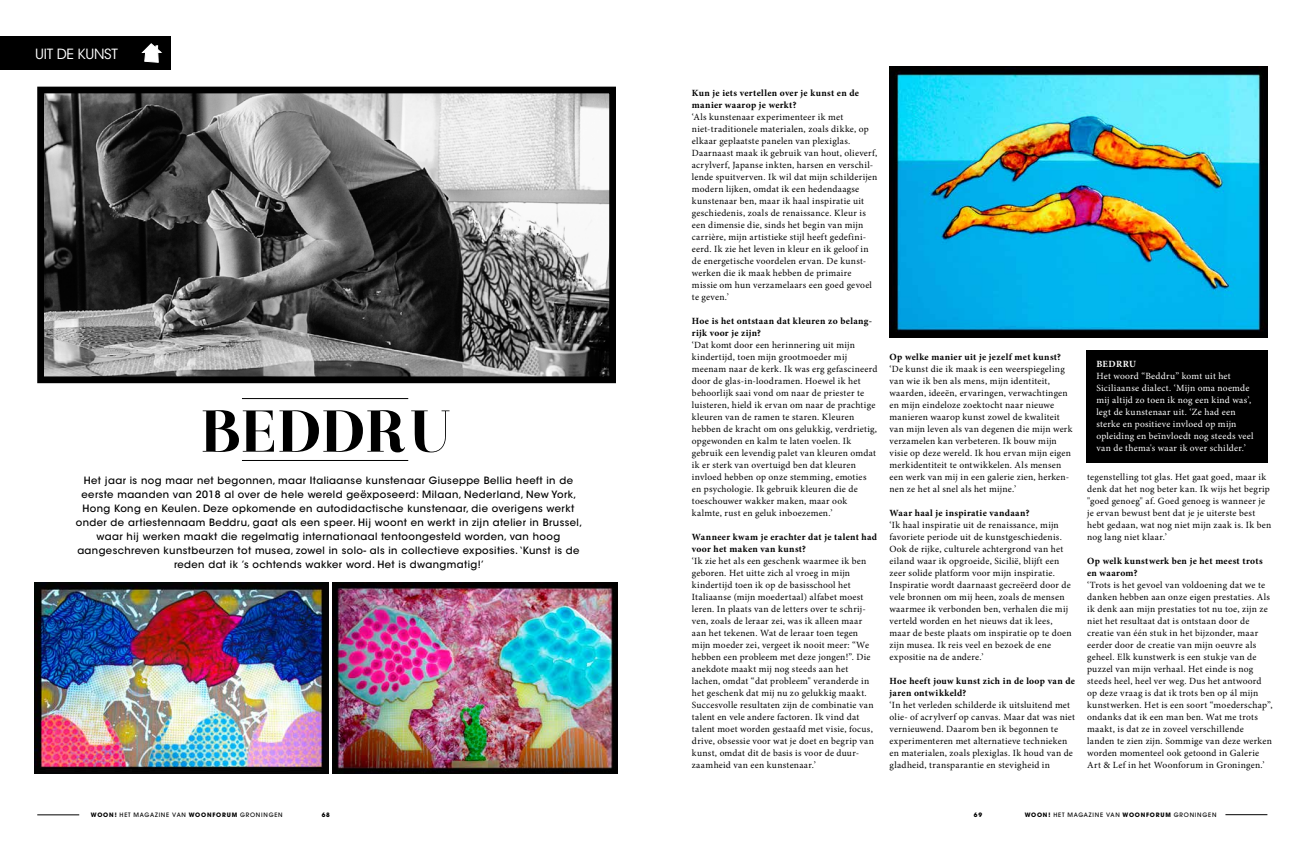
<style>
.page{position:relative;width:1304px;height:842px;background:#fff}
.page>*{position:absolute;margin:0;border:0;box-sizing:border-box;transform-origin:0 0}
.t1{font:58.9px "Otama ep";letter-spacing:.01em;color:#000}
.t2{font:14px "ITC Avant Garde Std";letter-spacing:-.02em;color:#fff}
.t3{font:500 10px/14px "ITC Avant Garde Std";letter-spacing:.04em;color:#000;text-align:center}
.t4{font:9.5px/12px "Minion Pro";letter-spacing:.025em;color:#000}
.t5{font:700 9.5px/12px "Minion Pro";letter-spacing:.035em;color:#000}
.t6{font:9.5px/12px "Minion Pro";letter-spacing:.025em;color:#fff}
.t7{font:700 9.5px "Minion Pro";letter-spacing:.02em;color:#fff}
.t8{font:500 6px "Avant Garde";letter-spacing:.13em;color:#000}
.t9{font:700 6px "Avant Garde";color:#000}
.s1{font-weight:700}
</style>
<div class="page">
<img style="left:45px;top:95px;width:563px;height:280px">
<div style="left:37px;top:87px;width:579px;height:296px;border:7px solid #000"></div>
<div style="left:0;top:37px;width:170px;height:33px;background:#000"></div>
<svg style="left:142px;top:43px;width:20px;height:20px"></svg>
<hr style="left:242px;top:398px;width:166px;height:1px;background:#000">
<hr style="left:242px;top:460px;width:166px;height:1px;background:#000">
<img style="left:34px;top:582px;width:294px;height:192px">
<div style="left:1086px;top:350px;width:181px;height:113px;background:#000"></div>
<img style="left:890px;top:67px;width:377px;height:270px">
<img style="left:333px;top:582px;width:284px;height:192px">
<hr style="left:37px;top:815px;width:42px;height:1px;background:#000">
<hr style="left:1225px;top:814px;width:42px;height:1px;background:#000">
<h2 class="t2" style="left:35px;top:46px;width:84px">UIT DE KUNST</h2>
<h1 class="t1" style="left:201px;top:396px;width:251px">BEDDRU</h1>
<p class="t3" style="left:76px;top:474px;width:508px">Het jaar is nog maar net begonnen, maar Italiaanse kunstenaar Giuseppe Bellia heeft in de eerste maanden van 2018 al over de hele wereld geëxposeerd: Milaan, Nederland, New York, Hong Kong en Keulen. Deze opkomende en autodidactische kunstenaar, die overigens werkt onder de artiestennaam Beddru, gaat als een speer. Hij woont en werkt in zijn atelier in Brussel, waar hij werken maakt die regelmatig internationaal tentoongesteld worden, van hoog aangeschreven kunstbeurzen tot musea, zowel in solo- als in collectieve exposities. ‘Kunst is de reden dat ik ’s ochtends wakker word. Het is dwangmatig!’</p>
<p class="t5" style="left:692px;top:87px;width:169px">Kun je iets vertellen over je kunst en de manier waarop je werkt?</p>
<p class="t4" style="left:692px;top:111px;width:187px">‘Als kunstenaar experimenteer ik met niet-traditionele materialen, zoals dikke, op elkaar geplaatste panelen van plexiglas.<br>Daarnaast maak ik gebruik van hout, olieverf, acrylverf, Japanse inkten, harsen en verschil&shy;lende spuitverven. Ik wil dat mijn schilderijen modern lijken, omdat ik een hedendaagse kunstenaar ben, maar ik haal inspiratie uit geschiedenis, zoals de renaissance. Kleur is een dimensie die, sinds het begin van mijn carrière, mijn artistieke stijl heeft gedefini&shy;eerd. Ik zie het leven in kleur en ik geloof in de energetische voordelen ervan. De kunst&shy;werken die ik maak hebben de primaire missie om hun verzamelaars een goed gevoel te geven.’</p>
<p class="t5" style="left:692px;top:315px;width:182px">Hoe is het ontstaan dat kleuren zo belang&shy;rijk voor je zijn?</p>
<p class="t4" style="left:692px;top:339px;width:187px">‘Dat komt door een herinnering uit mijn kindertijd, toen mijn grootmoeder mij meenam naar de kerk. Ik was erg gefascineerd door de glas-in-loodramen. Hoewel ik het behoorlijk saai vond om naar de priester te luisteren, hield ik ervan om naar de prachtige kleuren van de ramen te staren. Kleuren hebben de kracht om ons gelukkig, verdrietig, opgewonden en kalm te laten voelen. Ik gebruik een levendig palet van kleuren omdat ik er sterk van overtuigd ben dat kleuren invloed hebben op onze stemming, emoties en psychologie. Ik gebruik kleuren die de toeschouwer wakker maken, maar ook kalmte, rust en geluk inboezemen.’</p>
<p class="t5" style="left:692px;top:531px;width:187px">Wanneer kwam je erachter dat je talent had voor het maken van kunst?</p>
<p class="t4" style="left:692px;top:555px;width:184px">‘Ik zie het als een geschenk waarmee ik ben geboren. Het uitte zich al vroeg in mijn kindertijd toen ik op de basisschool het Italiaanse (mijn moedertaal) alfabet moest leren. In plaats van de letters over te schrij&shy;ven, zoals de leraar zei, was ik alleen maar aan het tekenen. Wat de leraar toen tegen mijn moeder zei, vergeet ik nooit meer: “We hebben een probleem met deze jongen!”. Die anekdote maakt mij nog steeds aan het lachen, omdat “dat probleem" veranderde in het geschenk dat mij nu zo gelukkig maakt.<br>Succesvolle resultaten zijn de combinatie van talent en vele andere factoren. Ik vind dat talent moet worden gestaafd met visie, focus, drive, obsessie voor wat je doet en begrip van kunst, omdat dit de basis is voor de duur&shy;zaamheid van een kunstenaar.’</p>
<p class="t5" style="left:890px;top:351px;width:173px">Op welke manier uit je jezelf met kunst?</p>
<p class="t4" style="left:890px;top:363px;width:184px">‘De kunst die ik maak is een weerspiegeling van wie ik ben als mens, mijn identiteit, waarden, ideeën, ervaringen, verwachtingen en mijn eindeloze zoektocht naar nieuwe manieren waarop kunst zowel de kwaliteit van mijn leven als van degenen die mijn werk verzamelen kan verbeteren. Ik bouw mijn visie op deze wereld. Ik hou ervan mijn eigen merkidentiteit te ontwikkelen. Als mensen een werk van mij in een galerie zien, herken&shy;nen ze het al snel als het mijne.’</p>
<p class="t5" style="left:890px;top:507px;width:142px">Waar haal je inspiratie vandaan?</p>
<p class="t4" style="left:890px;top:519px;width:184px">‘Ik haal inspiratie uit de renaissance, mijn favoriete periode uit de kunstgeschiedenis.<br>Ook de rijke, culturele achtergrond van het eiland waar ik opgroeide, Sicilië, blijft een zeer solide platform voor mijn inspiratie.<br>Inspiratie wordt daarnaast gecreëerd door de vele bronnen om mij heen, zoals de mensen waarmee ik verbonden ben, verhalen die mij verteld worden en het nieuws dat ik lees, maar de beste plaats om inspiratie op te doen zijn musea. Ik reis veel en bezoek de ene expositie na de andere.’</p>
<p class="t5" style="left:890px;top:675px;width:187px">Hoe heeft jouw kunst zich in de loop van de jaren ontwikkeld?</p>
<p class="t4" style="left:890px;top:699px;width:187px">‘In het verleden schilderde ik uitsluitend met olie- of acrylverf op canvas. Maar dat was niet vernieuwend. Daarom ben ik begonnen te experimenteren met alternatieve technieken en materialen, zoals plexiglas. Ik houd van de gladheid, transparantie en stevigheid in</p>
<p class="t7" style="left:1096px;top:357px;width:41px">BEDRRU</p>
<p class="t6" style="left:1096px;top:370px;width:159px">Het woord “Beddru” komt uit het Siciliaanse dialect. ‘Mijn oma noemde mij altijd zo toen ik nog een kind was’, legt de kunstenaar uit. ‘Ze had een sterke en positieve invloed op mijn opleiding en beïnvloedt nog steeds veel van de thema's waar ik over schilder.’</p>
<p class="t4" style="left:1087px;top:471px;width:186px">tegenstelling tot glas. Het gaat goed, maar ik denk dat het nog beter kan. Ik wijs het begrip "goed genoeg" af. Goed genoeg is wanneer je je ervan bewust bent dat je je uiterste best hebt gedaan, wat nog niet mijn zaak is. Ik ben nog lang niet klaar.’</p>
<p class="t5" style="left:1087px;top:555px;width:177px">Op welk kunstwerk ben je het meest trots en waarom?</p>
<p class="t4" style="left:1087px;top:579px;width:187px">‘Trots is het gevoel van voldoening dat we te danken hebben aan onze eigen prestaties. Als ik denk aan mijn prestaties tot nu toe, zijn ze niet het resultaat dat is ontstaan door de creatie van één stuk in het bijzonder, maar eerder door de creatie van mijn oeuvre als geheel. Elk kunstwerk is een stukje van de puzzel van mijn verhaal. Het einde is nog steeds heel, heel ver weg. Dus het antwoord op deze vraag is dat ik trots ben op ál mijn kunstwerken. Het is een soort “moederschap”, ondanks dat ik een man ben. Wat me trots maakt, is dat ze in zoveel verschillende landen te zien zijn. Sommige van deze werken worden momenteel ook getoond in Galerie Art &amp; Lef in het Woonforum in Groningen.’</p>
<p class="t8" style="left:91px;top:811px;width:105px"><span class="s1">WOON!</span> HET MAGAZINE VAN <span class="s1">WOON</span></p>
<p class="t8" style="left:212px;top:811px;width:72px"><span class="s1">FORUM</span> GRONINGEN</p>
<p class="t9" style="left:322px;top:811px;width:10px">68</p>
<p class="t9" style="left:974px;top:811px;width:10px">69</p>
<p class="t8" style="left:1025px;top:811px;width:105px"><span class="s1">WOON!</span> HET MAGAZINE VAN <span class="s1">WOON</span></p>
<p class="t8" style="left:1146px;top:811px;width:72px"><span class="s1">FORUM</span> GRONINGEN</p>
</div>
